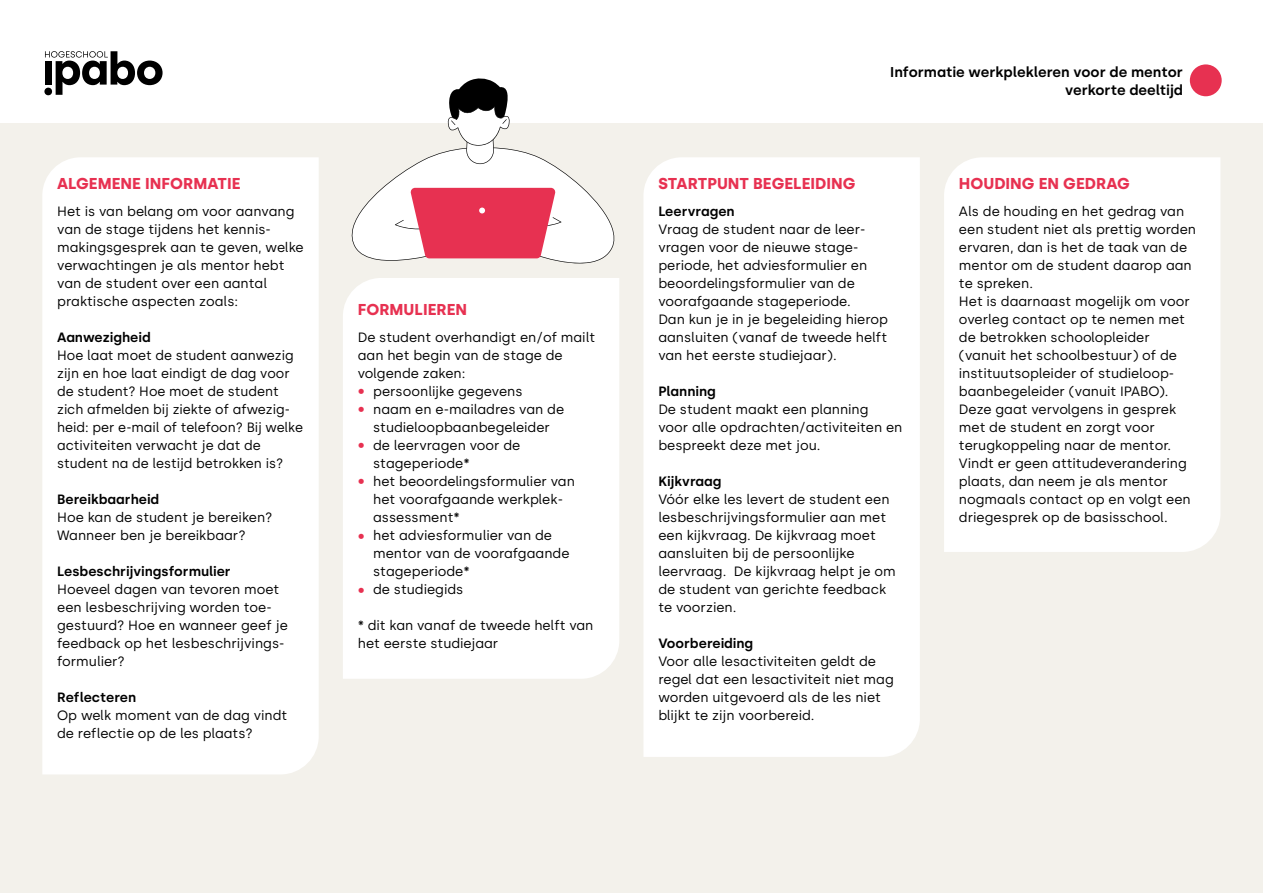
<style>
.page{position:relative;width:1263px;height:893px;background:#fff}
.page>*{position:absolute;margin:0;border:0;box-sizing:border-box;transform-origin:0 0}
.t1{font:700 15.75px "Silka";color:#e73151}
.t2{font:600 14.25px/18px "Silka";color:#000;text-align:right}
.t3{font:13.5px/18px "Silka";color:#000}
.t4{font:600 13.5px "Silka";color:#000}
.s1{font-size:15px;color:#e73151}
.s2{font-weight:600}
</style>
<div class="page">
<div style="left:0;top:123px;width:1263px;height:770px;background:#f3f1eb"></div>
<div style="left:1190px;top:64px;width:32px;height:32px;background:#e73151;border-radius:50%"></div>
<svg style="left:45px;top:51px;width:118px;height:44px"></svg>
<svg style="left:351px;top:78px;width:264px;height:186px"></svg>
<div style="left:42px;top:157px;width:277px;height:617px;background:#fff"></div>
<div style="left:343px;top:278px;width:276px;height:401px;background:#fff"></div>
<div style="left:644px;top:157px;width:276px;height:600px;background:#fff"></div>
<div style="left:944px;top:157px;width:276px;height:395px;background:#fff"></div>
<p class="t1" style="left:57px;top:174px;width:185px">ALGEMENE INFORMATIE</p>
<p class="t3" style="left:57px;top:202px;width:248px">Het is van belang om voor aanvang van de stage tijdens het kennis&shy;makingsgesprek aan te geven, welke verwachtingen je als mentor hebt van de student over een aantal praktische aspecten zoals:</p>
<p class="t4" style="left:57px;top:329px;width:95px">Aanwezigheid</p>
<p class="t3" style="left:57px;top:346px;width:247px">Hoe laat moet de student aanwezig zijn en hoe laat eindigt de dag voor de student? Hoe moet de student zich afmelden bij ziekte of afwezig&shy;heid: per e-mail of telefoon? Bij welke activiteiten verwacht je dat de student na de lestijd betrokken is?</p>
<p class="t4" style="left:57px;top:491px;width:104px">Bereikbaarheid</p>
<p class="t3" style="left:57px;top:508px;width:217px">Hoe kan de student je bereiken?<br>Wanneer ben je bereikbaar?</p>
<p class="t4" style="left:57px;top:563px;width:175px">Lesbeschrijvingsformulier</p>
<p class="t3" style="left:57px;top:580px;width:232px">Hoeveel dagen van tevoren moet een lesbeschrijving worden toe&shy;gestuurd? Hoe en wanneer geef je feedback op het lesbeschrijvings&shy;formulier?</p>
<p class="t4" style="left:57px;top:689px;width:81px">Reflecteren</p>
<p class="t3" style="left:57px;top:706px;width:232px">Op welk moment van de dag vindt de reflectie op de les plaats?</p>
<p class="t1" style="left:358px;top:300px;width:111px">FORMULIEREN</p>
<p class="t3" style="left:358px;top:328px;width:239px">De student overhandigt en/of mailt aan het begin van de stage de volgende zaken:</p>
<p class="t3" style="left:358px;top:382px;width:166px"><span class="s1">•</span> persoonlijke gegevens</p>
<p class="t3" style="left:358px;top:400px;width:208px;text-align:center"><span class="s1">•</span> naam en e-mailadres van de studieloopbaanbegeleider</p>
<p class="t3" style="left:373px;top:436px;width:149px;text-indent:-15px"><span class="s1">•</span> de leervragen voor de stageperiode<span class="s2">*</span></p>
<p class="t3" style="left:373px;top:472px;width:203px;text-indent:-15px"><span class="s1">•</span> het beoordelingsformulier van het voorafgaande werkplek&shy;assessment<span class="s2">*</span></p>
<p class="t3" style="left:373px;top:526px;width:198px;text-indent:-15px"><span class="s1">•</span> het adviesformulier van de mentor van de voorafgaande stageperiode<span class="s2">*</span></p>
<p class="t3" style="left:358px;top:580px;width:107px"><span class="s1">•</span> de studiegids</p>
<p class="t3" style="left:358px;top:616px;width:237px"><span class="s2">*</span> dit kan vanaf de tweede helft van het eerste studiejaar</p>
<p class="t2" style="left:890px;top:63px;width:294px">Informatie werkplekleren voor de mentor verkorte deeltijd</p>
<p class="t1" style="left:658px;top:174px;width:199px">STARTPUNT BEGELEIDING</p>
<p class="t4" style="left:658px;top:203px;width:78px">Leervragen</p>
<p class="t3" style="left:658px;top:220px;width:231px">Vraag de student naar de leer&shy;vragen voor de nieuwe stage&shy;periode, het adviesformulier en beoordelingsformulier van de voorafgaande stageperiode.<br>Dan kun je in je begeleiding hierop aansluiten (vanaf de tweede helft van het eerste studiejaar).</p>
<p class="t4" style="left:658px;top:383px;width:59px">Planning</p>
<p class="t3" style="left:658px;top:400px;width:246px">De student maakt een planning<br>voor alle opdrachten/activiteiten en bespreekt deze met jou.</p>
<p class="t4" style="left:658px;top:473px;width:65px">Kijkvraag</p>
<p class="t3" style="left:658px;top:490px;width:239px">Vóór elke les levert de student een lesbeschrijvingsformulier aan met een kijkvraag. De kijkvraag moet aansluiten bij de persoonlijke leervraag. De kijkvraag helpt je om de student van gerichte feedback te voorzien.</p>
<p class="t4" style="left:658px;top:635px;width:97px">Voorbereiding</p>
<p class="t3" style="left:658px;top:652px;width:237px">Voor alle lesactiviteiten geldt de regel dat een lesactiviteit niet mag worden uitgevoerd als de les niet blijkt te zijn voorbereid.</p>
<p class="t1" style="left:959px;top:174px;width:172px">HOUDING EN GEDRAG</p>
<p class="t3" style="left:959px;top:202px;width:239px">Als de houding en het gedrag van een student niet als prettig worden ervaren, dan is het de taak van de mentor om de student daarop aan te spreken.<br>Het is daarnaast mogelijk om voor overleg contact op te nemen met de betrokken schoolopleider (vanuit het schoolbestuur) of de instituutsopleider of studieloop&shy;baanbegeleider (vanuit IPABO).<br>Deze gaat vervolgens in gesprek met de student en zorgt voor terugkoppeling naar de mentor.<br>Vindt er geen attitudeverandering plaats, dan neem je als mentor nogmaals contact op en volgt een driegesprek op de basisschool.</p>
</div>
